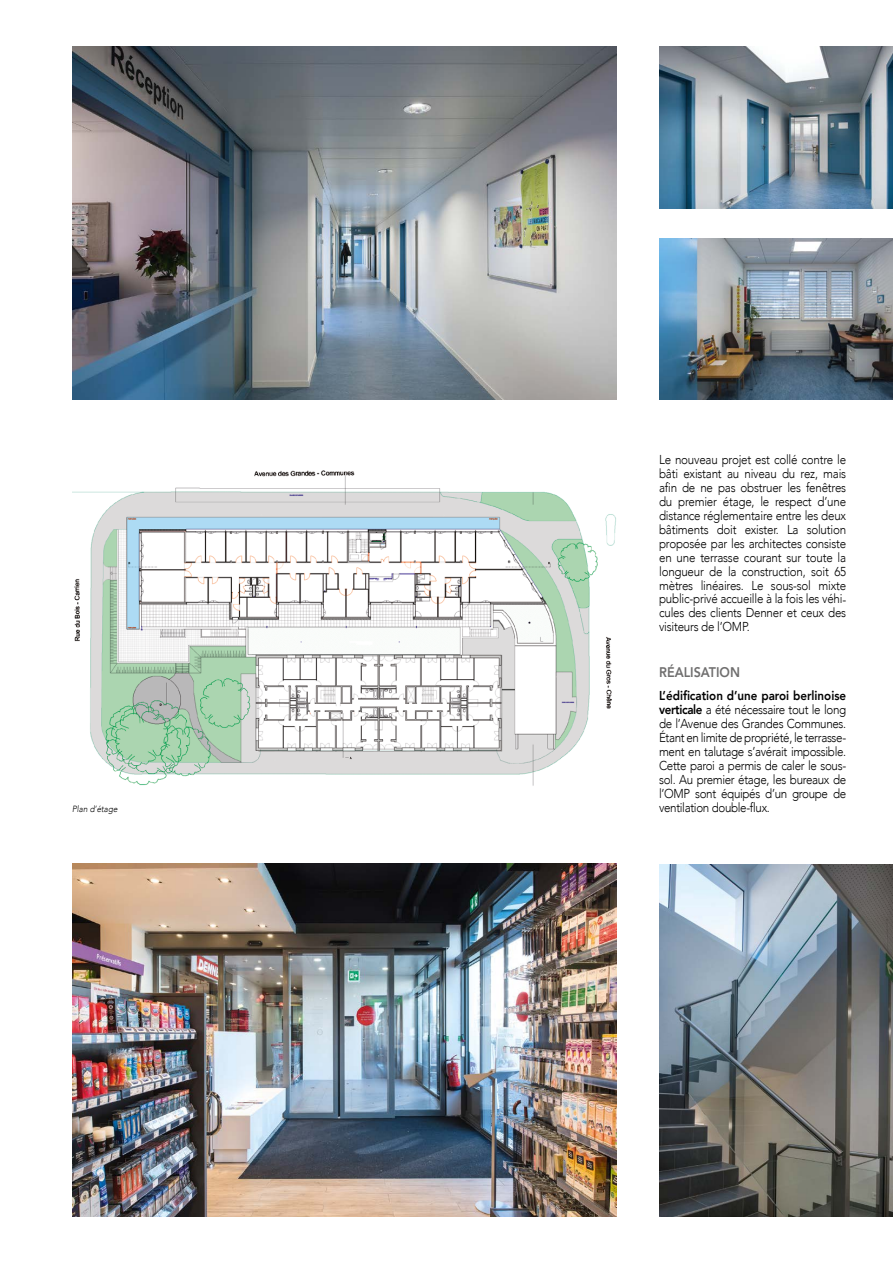
<style>
.page{position:relative;width:893px;height:1263px;background:#fff}
.page>*{position:absolute;margin:0;border:0;box-sizing:border-box;transform-origin:0 0}
.t1{font:800 13.95px "Avenir";color:#706f6f;scale:.9 1}
.t2{font:300 12.9px/14px "Avenir";letter-spacing:-.025em;color:#000;text-align:justify;scale:.9 1}
.t3{font:italic 300 9px "Avenir";color:#000;scale:.9 1}
.s1{font-weight:800}
</style>
<div class="page">
<img style="left:72px;top:47px;width:545px;height:353px">
<img style="left:72px;top:863px;width:545px;height:353px">
<img style="left:72px;top:470px;width:544px;height:316px">
<img style="left:660px;top:47px;width:233px;height:161px">
<img style="left:660px;top:238px;width:233px;height:162px">
<img style="left:660px;top:864px;width:233px;height:352px">
<p class="t3" style="left:72px;top:803px;width:52px">Plan d’étage</p>
<p class="t2" style="left:659px;top:453px;width:209px">Le nouveau projet est collé contre le bâti existant au niveau du rez, mais afin de ne pas obstruer les fenêtres du premier étage, le respect d’une distance réglementaire entre les deux bâtiments doit exister. La solution proposée par les architectes consiste en une terrasse courant sur toute la longueur de la construction, soit 65 mètres linéaires. Le sous-sol mixte public-privé accueille à la fois les véhi&shy;cules des clients Denner et ceux des visiteurs de l’OMP.</p>
<p class="t1" style="left:659px;top:661px;width:91px">RÉALISATION</p>
<p class="t2" style="left:659px;top:689px;width:209px"><span class="s1">L’édification d’une paroi berlinoise verticale</span> a été nécessaire tout le long de l’Avenue des Grandes Communes.<br>Étant en limite de propriété, le terrasse&shy;ment en talutage s’avérait impossible.<br>Cette paroi a permis de caler le sous&shy;sol. Au premier étage, les bureaux de l’OMP sont équipés d’un groupe de ventilation double-flux.</p>
</div>
